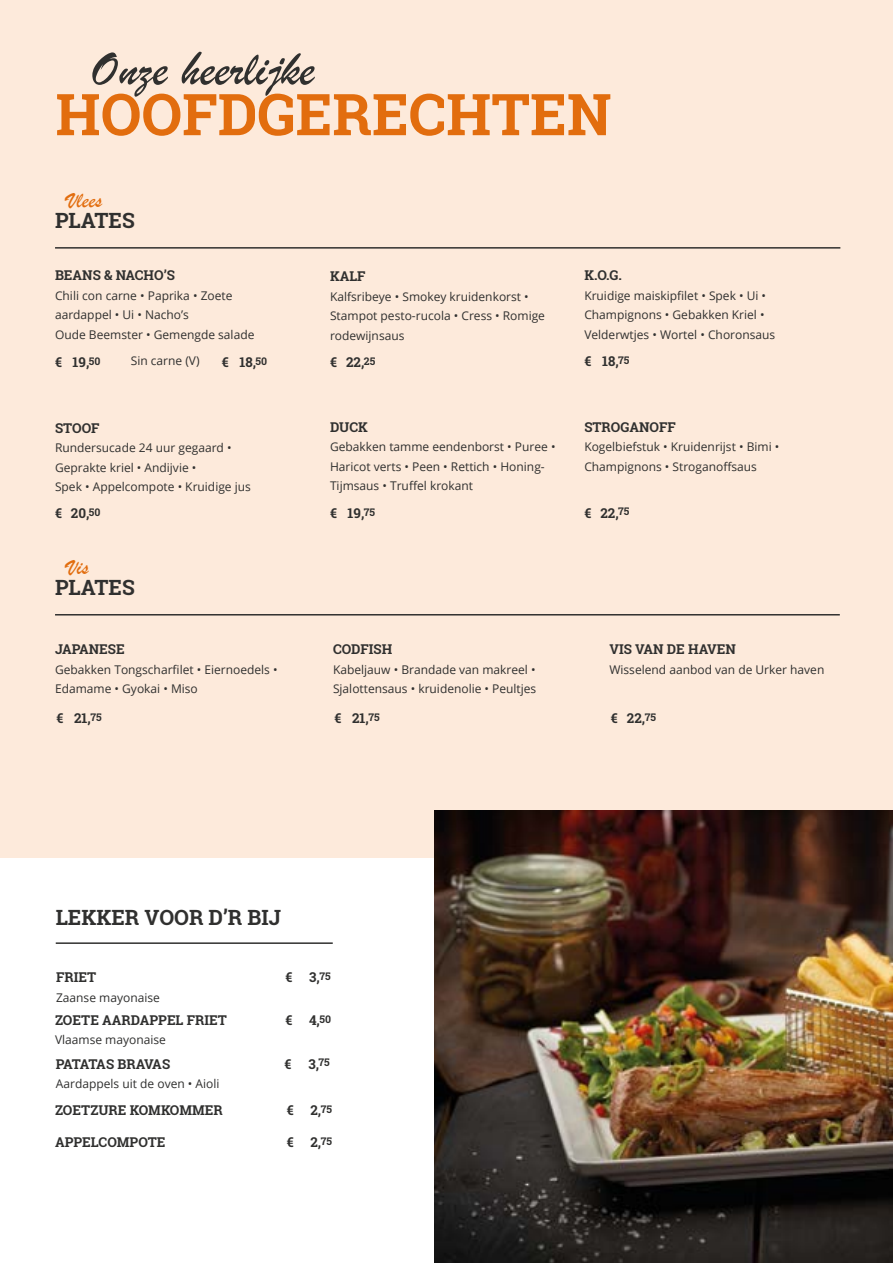
<style>
.page{position:relative;width:893px;height:1263px;background:#fff}
.page>*{position:absolute;margin:0;border:0;box-sizing:border-box;transform-origin:0 0}
.t1{font:700 57.6px "Roboto Slab";color:#e26d0e}
.t2{font:50.4px "Brush Script";color:#30302f}
.t3{font:22.5px "Brush Script";color:#e26d0e}
.t4{font:700 21px "Roboto Slab";color:#30302f}
.t5{font:700 13.5px "Roboto Slab";color:#30302f}
.t6{font:700 13.5px "Roboto Slab";letter-spacing:-.075em;color:#30302f}
.t7{font:12px/19.5px "Open Sans";color:#30302f}
.t8{font:700 10.5px "Roboto Slab";color:#30302f}
</style>
<div class="page">
<div style="left:0;top:0;width:893px;height:858px;background:#fdeadb"></div>
<img style="left:434px;top:810px;width:459px;height:453px">
<hr style="left:55px;top:247px;width:785px;height:2px;background:#30302f">
<hr style="left:55px;top:614px;width:785px;height:1px;background:#30302f">
<hr style="left:56px;top:942px;width:277px;height:2px;background:#30302f">
<h2 class="t2" style="left:90px;top:38px;width:226px">Onze heerlijke</h2>
<h1 class="t1" style="left:56px;top:75px;width:557px">HOOFDGERECHTEN</h1>
<h3 class="t3" style="left:67px;top:186px;width:36px">Vlees</h3>
<h3 class="t4" style="left:55px;top:206px;width:81px">PLATES</h3>
<p class="t5" style="left:55px;top:266px;width:121px">BEANS &amp; NACHO’S</p>
<p class="t7" style="left:55px;top:285px;width:201px">Chili con carne • Paprika • Zoete aardappel • Ui • Nacho’s<br>Oude Beemster • Gemengde salade</p>
<p class="t5" style="left:330px;top:267px;width:37px">KALF</p>
<p class="t7" style="left:330px;top:286px;width:217px">Kalfsribeye • Smokey kruidenkorst •<br>Stampot pesto-rucola • Cress • Romige rodewijnsaus</p>
<p class="t5" style="left:584px;top:266px;width:39px">K.O.G.</p>
<p class="t7" style="left:584px;top:285px;width:192px">Kruidige maiskipfilet • Spek • Ui •<br>Champignons • Gebakken Kriel •<br>Velderwtjes • Wortel • Choronsaus</p>
<p class="t5" style="left:55px;top:353px;width:9px">€</p>
<p class="t8" style="left:89px;top:353px;width:13px">50</p>
<p class="t5" style="left:73px;top:353px;width:18px">19,</p>
<p class="t7" style="left:131px;top:350px;width:70px">Sin carne (V)</p>
<p class="t5" style="left:222px;top:353px;width:9px">€</p>
<p class="t8" style="left:256px;top:353px;width:13px">50</p>
<p class="t5" style="left:239px;top:353px;width:18px">18,</p>
<p class="t8" style="left:364px;top:353px;width:13px">25</p>
<p class="t8" style="left:618px;top:353px;width:13px">75</p>
<p class="t5" style="left:330px;top:353px;width:9px">€</p>
<p class="t5" style="left:584px;top:352px;width:9px">€</p>
<p class="t5" style="left:346px;top:353px;width:20px">22,</p>
<p class="t5" style="left:602px;top:352px;width:18px">18,</p>
<p class="t5" style="left:55px;top:418px;width:46px">STOOF</p>
<p class="t7" style="left:55px;top:438px;width:197px">Rundersucade 24 uur gegaard •<br>Geprakte kriel • Andijvie •<br>Spek • Appelcompote • Kruidige jus</p>
<p class="t5" style="left:330px;top:417px;width:39px">DUCK</p>
<p class="t7" style="left:330px;top:437px;width:227px">Gebakken tamme eendenborst • Puree •<br>Haricot verts • Peen • Rettich • Honing-<br>Tijmsaus • Truffel krokant</p>
<p class="t5" style="left:584px;top:417px;width:93px">STROGANOFF</p>
<p class="t7" style="left:584px;top:437px;width:196px">Kogelbiefstuk • Kruidenrijst • Bimi •<br>Champignons • Stroganoffsaus</p>
<p class="t5" style="left:55px;top:504px;width:9px">€</p>
<p class="t8" style="left:89px;top:505px;width:13px">50</p>
<p class="t5" style="left:71px;top:504px;width:20px">20,</p>
<p class="t8" style="left:364px;top:505px;width:13px">75</p>
<p class="t8" style="left:618px;top:504px;width:13px">75</p>
<p class="t5" style="left:330px;top:504px;width:9px">€</p>
<p class="t5" style="left:584px;top:504px;width:9px">€</p>
<p class="t5" style="left:347px;top:504px;width:18px">19,</p>
<p class="t5" style="left:600px;top:504px;width:20px">22,</p>
<h3 class="t3" style="left:67px;top:553px;width:23px">Vis</h3>
<h3 class="t4" style="left:55px;top:573px;width:81px">PLATES</h3>
<p class="t5" style="left:55px;top:640px;width:71px">JAPANESE</p>
<p class="t7" style="left:55px;top:659px;width:224px">Gebakken Tongscharfilet • Eiernoedels •<br>Edamame • Gyokai • Miso</p>
<p class="t5" style="left:333px;top:640px;width:61px">CODFISH</p>
<p class="t7" style="left:333px;top:659px;width:205px">Kabeljauw • Brandade van makreel •<br>Sjalottensaus • kruidenolie • Peultjes</p>
<p class="t5" style="left:609px;top:640px;width:128px">VIS VAN DE HAVEN</p>
<p class="t7" style="left:609px;top:659px;width:216px">Wisselend aanbod van de Urker haven</p>
<p class="t5" style="left:56px;top:709px;width:9px">€</p>
<p class="t8" style="left:368px;top:710px;width:13px">75</p>
<p class="t8" style="left:645px;top:710px;width:13px">75</p>
<p class="t8" style="left:90px;top:710px;width:13px">75</p>
<p class="t5" style="left:352px;top:709px;width:18px">21,</p>
<p class="t5" style="left:627px;top:709px;width:20px">22,</p>
<p class="t5" style="left:74px;top:709px;width:18px">21,</p>
<p class="t5" style="left:334px;top:709px;width:9px">€</p>
<p class="t5" style="left:611px;top:709px;width:9px">€</p>
<h3 class="t4" style="left:56px;top:903px;width:227px">LEKKER VOOR D’R BIJ</h3>
<p class="t5" style="left:56px;top:968px;width:42px">FRIET</p>
<p class="t7" style="left:56px;top:987px;width:105px">Zaanse mayonaise</p>
<p class="t5" style="left:55px;top:1010px;width:173px">ZOETE AARDAPPEL FRIET</p>
<p class="t7" style="left:55px;top:1030px;width:112px">Vlaamse mayonaise</p>
<p class="t6" style="left:56px;top:1054px;width:116px">PATATAS BRAVAS</p>
<p class="t7" style="left:56px;top:1074px;width:165px">Aardappels uit de oven • Aioli</p>
<p class="t5" style="left:55px;top:1100px;width:169px">ZOETZURE KOMKOMMER</p>
<p class="t5" style="left:55px;top:1133px;width:112px">APPELCOMPOTE</p>
<p class="t5" style="left:286px;top:968px;width:9px">€</p>
<p class="t5" style="left:309px;top:968px;width:12px">3,</p>
<p class="t8" style="left:320px;top:969px;width:13px">75</p>
<p class="t5" style="left:286px;top:1011px;width:9px">€</p>
<p class="t8" style="left:320px;top:1012px;width:13px">50</p>
<p class="t5" style="left:309px;top:1011px;width:12px">4,</p>
<p class="t5" style="left:285px;top:1054px;width:9px">€</p>
<p class="t5" style="left:287px;top:1101px;width:9px">€</p>
<p class="t5" style="left:287px;top:1133px;width:9px">€</p>
<p class="t5" style="left:308px;top:1054px;width:12px">3,</p>
<p class="t5" style="left:310px;top:1101px;width:12px">2,</p>
<p class="t5" style="left:310px;top:1133px;width:12px">2,</p>
<p class="t8" style="left:319px;top:1055px;width:13px">75</p>
<p class="t8" style="left:321px;top:1102px;width:13px">75</p>
<p class="t8" style="left:321px;top:1134px;width:13px">75</p>
</div>
